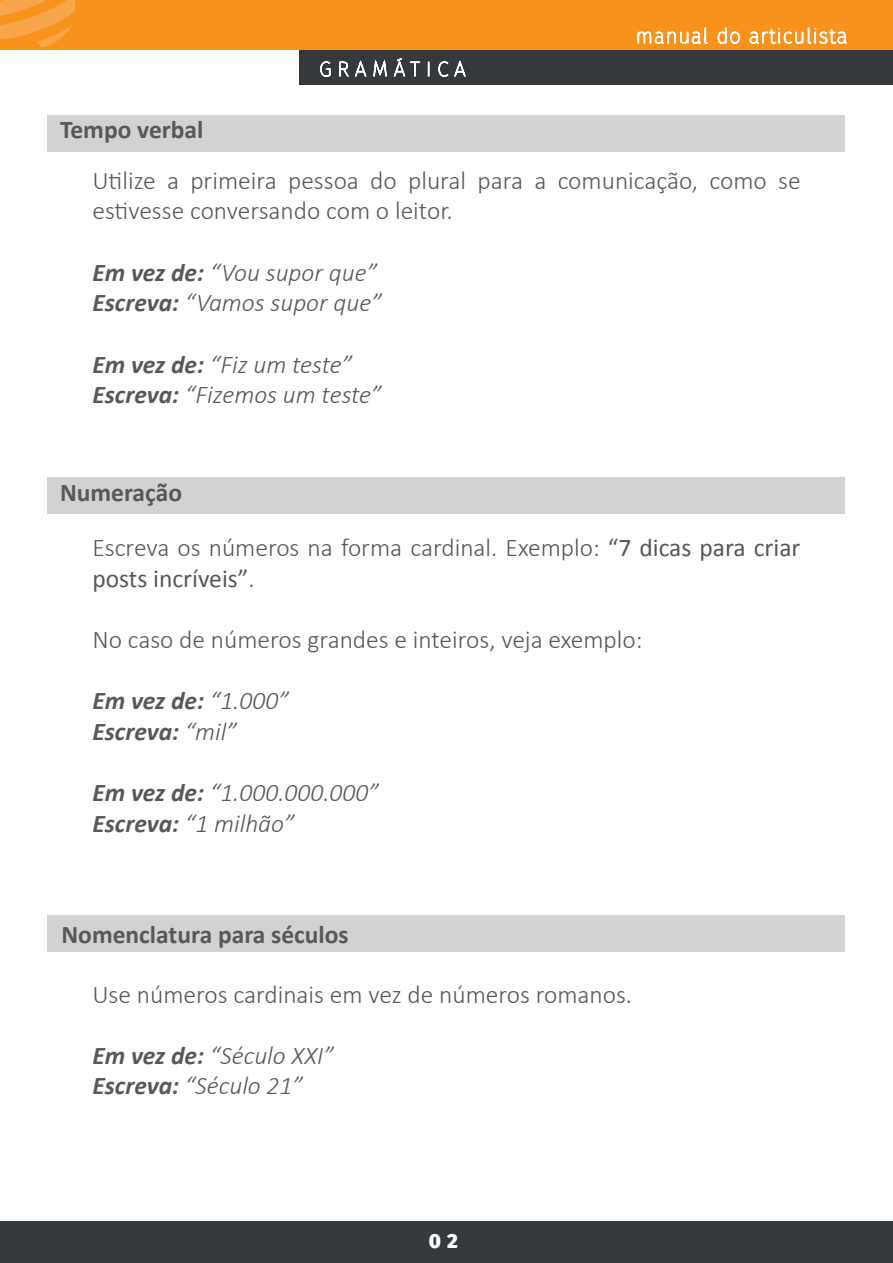
<style>
.page{position:relative;width:893px;height:1263px;background:#fff}
.page>*{position:absolute;margin:0;border:0;box-sizing:border-box;transform-origin:0 0}
.t1{font:300 25.5px/30.6px "Calibri";color:#57585a}
.t2{font:italic 300 25.5px/30.6px "Calibri";color:#57585a}
.t3{font:700 25.5px "Calibri";color:#57585a}
.t4{font:italic 700 25.5px/30.6px "Calibri";color:#57585a}
.t5{font:25.5px "Calibri";color:#57585a}
.t6{font:800 20.25px "Fira Sans";color:#fff}
.s1{font-weight:700}
.s2{font-weight:400}
.s3{font-weight:300}
</style>
<div class="page">
<div style="left:300px;top:14px;width:593px;height:71px;background:#35393b"></div>
<div style="left:0;top:0;width:893px;height:50px;background:#f7931d"></div>
<svg style="left:0;top:0;width:75px;height:48px"></svg>
<svg style="left:320px;top:61px;width:11px;height:16px"></svg>
<svg style="left:339px;top:58px;width:82px;height:19px"></svg>
<svg style="left:428px;top:61px;width:1px;height:16px"></svg>
<svg style="left:438px;top:60px;width:28px;height:17px"></svg>
<svg style="left:637px;top:27px;width:72px;height:17px"></svg>
<svg style="left:717px;top:27px;width:23px;height:17px"></svg>
<svg style="left:749px;top:27px;width:98px;height:17px"></svg>
<div style="left:48px;top:115px;width:797px;height:36px;background:#d1d2d4"></div>
<div style="left:0;top:1221px;width:893px;height:42px;background:#35393b"></div>
<div style="left:48px;top:478px;width:797px;height:36px;background:#d1d2d4"></div>
<div style="left:48px;top:915px;width:797px;height:36px;background:#d1d2d4"></div>
<p class="t3" style="left:60px;top:113px;width:145px">Tempo verbal</p>
<p class="t1" style="left:92px;top:165px;width:710px">Utilize a primeira pessoa do plural para a comunicação, como se estivesse conversando com o leitor.</p>
<p class="t2" style="left:92px;top:257px;width:291px"><span class="s1">Em vez de:</span> “Vou supor que”<br><span class="s1">Escreva:</span> “Vamos supor que”</p>
<p class="t2" style="left:92px;top:348px;width:291px"><span class="s1">Em vez de:</span> “Fiz um teste”<br><span class="s1">Escreva:</span> “Fizemos um teste”</p>
<p class="t1" style="left:92px;top:464px;width:710px;line-height:55.3px;text-indent:-32px"><span class="s1">Numeração<br></span>Escreva os números na forma cardinal. Exemplo: <span class="s2">“7 dicas para criar</span></p>
<p class="t5" style="left:92px;top:562px;width:164px">posts incríveis”<span class="s3">.</span></p>
<p class="t1" style="left:92px;top:624px;width:552px">No caso de números grandes e inteiros, veja exemplo:</p>
<p class="t4" style="left:92px;top:685px;width:198px">Em vez de: <span class="s3">“1.000”<br></span>Escreva: <span class="s3">“mil”</span></p>
<p class="t2" style="left:92px;top:777px;width:288px"><span class="s1">Em vez de:</span> “1.000.000.000”<br><span class="s1">Escreva:</span> “1 milhão”</p>
<p class="t3" style="left:62px;top:918px;width:289px">Nomenclatura para séculos</p>
<p class="t1" style="left:92px;top:978px;width:541px">Use números cardinais em vez de números romanos.</p>
<p class="t2" style="left:92px;top:1040px;width:243px"><span class="s1">Em vez de:</span> “Século XXI”<br><span class="s1">Escreva:</span> “Século 21”</p>
<p class="t6" style="left:429px;top:1222px;width:31px">0 2</p>
</div>
